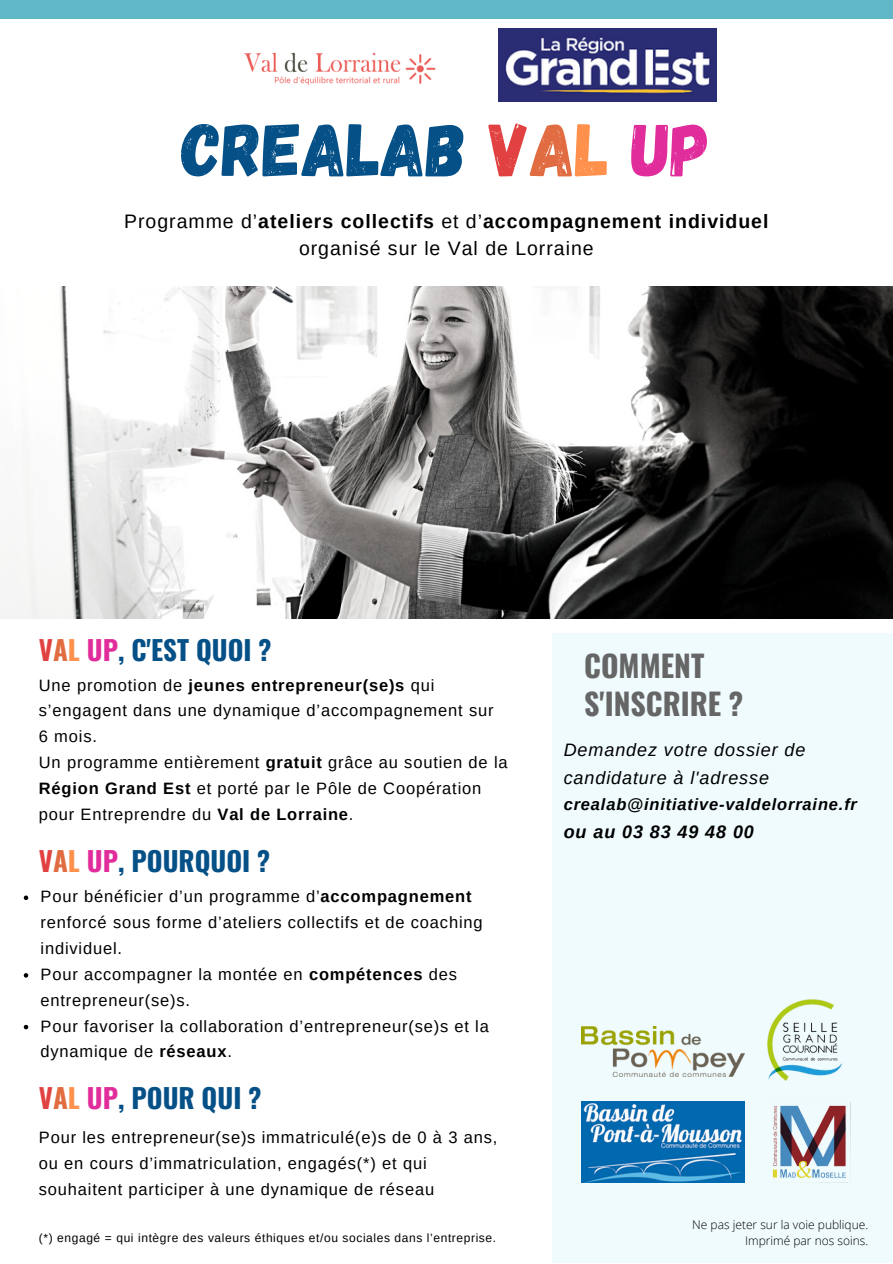
<style>
.page{position:relative;width:893px;height:1264px;background:#fff}
.page>*{position:absolute;margin:0;border:0;box-sizing:border-box;transform-origin:0 0}
.t1{font:75px "Gagalin";color:#055087}
.t2{font:700 30px "Oswald";color:#666}
.t3{font:700 27px "Oswald";color:#055087}
.t4{font:700 19.5px "Arimo";letter-spacing:.05em;color:#000}
.t5{font:19.5px "Arimo";letter-spacing:.05em;color:#000}
.t6{font:italic 18px "Arimo";letter-spacing:.05em;color:#000}
.t7{font:italic 700 18px "Arimo";letter-spacing:.05em;color:#000}
.t8{font:16.5px/25.8px "Arimo";letter-spacing:.05em;color:#000}
.t9{font:italic 700 16.5px "Arimo";letter-spacing:.05em;color:#000}
.t10{font:12px "Arimo";letter-spacing:.05em;color:#000}
.t11{font:300 12px "Open Sans";color:#000}
.s1{color:#e14141}
.s2{color:#e16c41}
.s3{color:#ff914d}
.s4{color:#e12c9b}
.s5{font-weight:400}
.s6{font-weight:700}
</style>
<div class="page">
<div style="left:0;top:0;width:892px;height:19px;background:#60b7c6"></div>
<div style="left:552px;top:633px;width:340px;height:629px;background:#f0fbfd"></div>
<img style="left:0;top:287px;width:892px;height:331px">
<img style="left:243px;top:52px;width:193px;height:33px">
<img style="left:581px;top:1026px;width:163px;height:50px">
<img style="left:581px;top:1101px;width:163px;height:81px">
<img style="left:767px;top:999px;width:74px;height:81px">
<img style="left:772px;top:1105px;width:74px;height:74px">
<img style="left:498px;top:29px;width:218px;height:73px">
<svg style="left:24px;top:895px;width:4px;height:5px"></svg>
<svg style="left:24px;top:973px;width:4px;height:4px"></svg>
<svg style="left:24px;top:1024px;width:4px;height:5px"></svg>
<p class="t1" style="left:182px;top:101px;width:530px">CREALAB <span class="s1">V</span><span class="s2">A</span><span class="s3">L</span> <span class="s4">UP</span></p>
<p class="t4" style="left:124px;top:210px;width:645px"><span class="s5">Programme d’</span>ateliers collectifs <span class="s5">et d’</span>accompagnement individuel</p>
<p class="t5" style="left:299px;top:237px;width:296px">organisé sur le Val de Lorraine</p>
<p class="t3" style="left:39px;top:629px;width:234px"><span class="s1">V</span><span class="s2">A</span><span class="s3">L</span> <span class="s4">UP</span>, C'EST QUOI ?</p>
<p class="t8" style="left:39px;top:672px;width:456px">Une promotion de <span class="s6">jeunes entrepreneur(se)s</span> qui s’engagent dans une dynamique d’accompagnement sur<br>6 mois.</p>
<p class="t8" style="left:39px;top:749px;width:470px">Un programme entièrement <span class="s6">gratuit</span> grâce au soutien de la<br><span class="s6">Région Grand Est</span> et porté par le Pôle de Coopération pour Entreprendre du <span class="s6">Val de Lorraine</span>.</p>
<p class="t3" style="left:39px;top:839px;width:233px"><span class="s1">V</span><span class="s2">A</span><span class="s3">L</span> <span class="s4">UP</span>, POURQUOI ?</p>
<p class="t8" style="left:41px;top:883px;width:443px">Pour bénéficier d’un programme d’<span class="s6">accompagnement </span>renforcé sous forme d’ateliers collectifs et de coaching individuel.</p>
<p class="t8" style="left:41px;top:961px;width:418px">Pour accompagner la montée en <span class="s6">compétences</span> des entrepreneur(se)s.</p>
<p class="t8" style="left:41px;top:1012px;width:450px">Pour favoriser la collaboration d’entrepreneur(se)s et la dynamique de <span class="s6">réseaux</span>.</p>
<p class="t3" style="left:39px;top:1076px;width:224px"><span class="s1">V</span><span class="s2">A</span><span class="s3">L</span> <span class="s4">UP</span>, POUR QUI ?</p>
<p class="t8" style="left:39px;top:1124px;width:460px">Pour les entrepreneur(se)s immatriculé(e)s de 0 à 3 ans, ou en cours d’immatriculation, engagés(*) et qui souhaitent participer à une dynamique de réseau</p>
<p class="t10" style="left:39px;top:1230px;width:458px">(*) engagé = qui intègre des valeurs éthiques et/ou sociales dans l’entreprise.</p>
<p class="t2" style="left:584px;top:642px;width:122px">COMMENT</p>
<p class="t2" style="left:584px;top:680px;width:161px">S'INSCRIRE ?</p>
<p class="t6" style="left:563px;top:739px;width:243px">Demandez votre dossier de</p>
<p class="t6" style="left:563px;top:767px;width:207px">candidature à l'adresse</p>
<p class="t9" style="left:563px;top:795px;width:295px">crealab@initiative-valdelorraine.fr</p>
<p class="t7" style="left:563px;top:821px;width:192px">ou au 03 83 49 48 00</p>
<p class="t11" style="left:692px;top:1215px;width:177px">Ne pas jeter sur la voie publique.</p>
<p class="t11" style="left:745px;top:1231px;width:125px">Imprimé par nos soins.</p>
</div>
